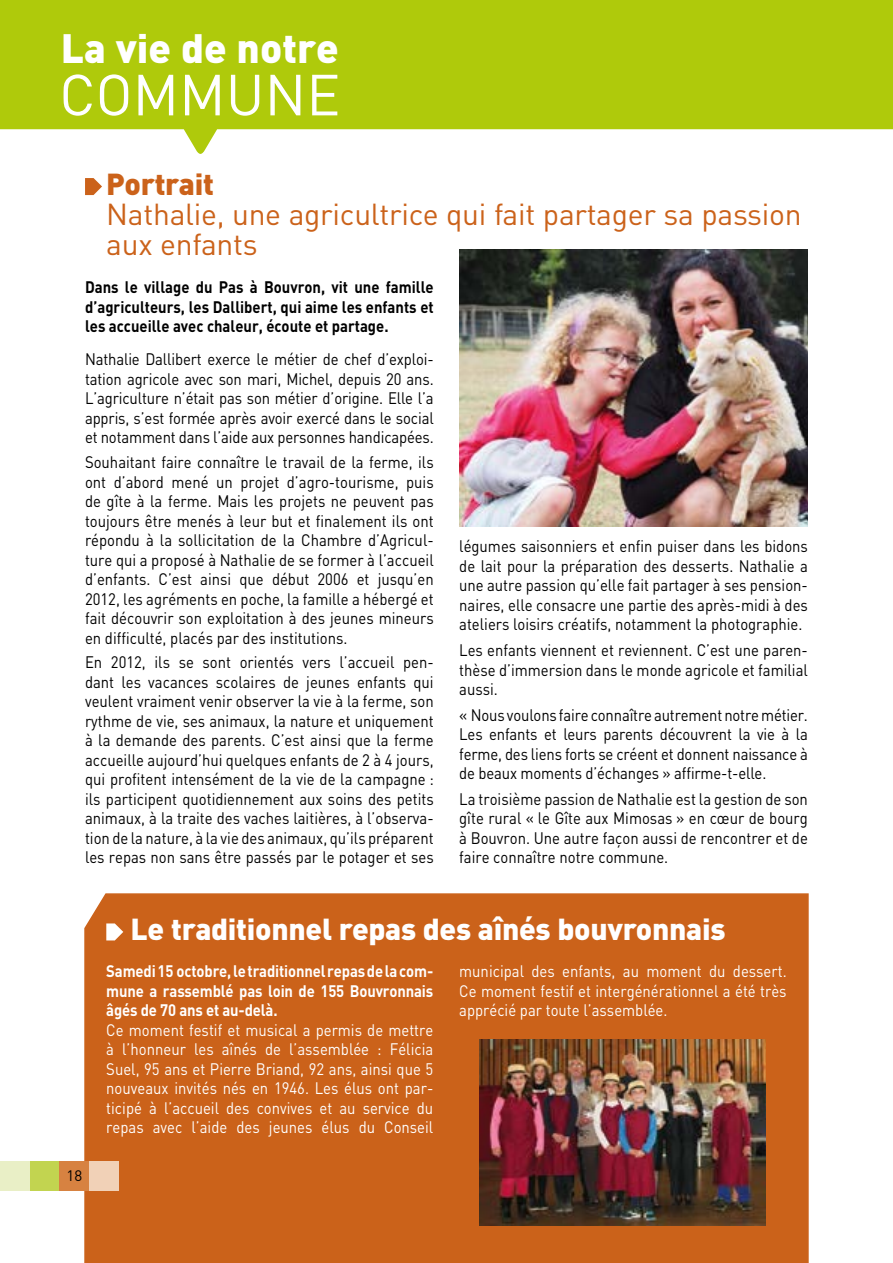
<style>
.page{position:relative;width:893px;height:1263px;background:#fff}
.page>*{position:absolute;margin:0;border:0;box-sizing:border-box;transform-origin:0 0}
.t1{font:57px "DIN";color:#fff}
.t2{font:900 40.5px "DIN";color:#fff}
.t3{font:30px/30px "DIN";letter-spacing:-.01em;color:#cb621a}
.t4{font:900 30px "DIN";letter-spacing:-.01em;color:#fff}
.t5{font:900 30px "DIN";letter-spacing:-.01em;color:#cb621a}
.t6{font:16.5px/19.5px "DIN";color:#000;text-align:justify;scale:.9 1}
.t7{font:16.5px/19.5px "DIN";color:#fff;text-align:justify;scale:.9 1}
.t8{font:700 16.5px/19.5px "DIN";color:#000;text-align:justify;scale:.9 1}
.t9{font:700 16.5px/19.5px "DIN";letter-spacing:-.01em;color:#fff;text-align:justify;scale:.9 1}
.t10{font:15px "DIN";color:#000}
</style>
<div class="page">
<div style="left:84px;top:893px;width:725px;height:370px;background:#cb621a"></div>
<svg style="left:85px;top:178px;width:17px;height:17px"></svg>
<div style="left:30px;top:1161px;width:30px;height:30px;background:#c2d450"></div>
<div style="left:60px;top:1161px;width:29px;height:30px;background:#d78241"></div>
<div style="left:89px;top:1161px;width:30px;height:30px;background:#f1d1b7"></div>
<div style="left:0;top:1161px;width:30px;height:30px;background:#e9efc6"></div>
<svg style="left:0;top:0;width:893px;height:154px;fill:#afca0b"></svg>
<img style="left:459px;top:250px;width:349px;height:276px">
<svg style="left:106px;top:923px;width:17px;height:17px"></svg>
<img style="left:480px;top:1040px;width:286px;height:186px">
<h2 class="t2" style="left:61px;top:21px;width:280px">La vie de notre</h2>
<h1 class="t1" style="left:59px;top:59px;width:283px">COMMUNE</h1>
<h3 class="t5" style="left:106px;top:164px;width:109px">Portrait</h3>
<h3 class="t3" style="left:106px;top:199px;width:697px">Nathalie, une agricultrice qui fait partager sa passion aux enfants</h3>
<p class="t8" style="left:85px;top:277px;width:389px">Dans le village du Pas à Bouvron, vit une famille d’agriculteurs, les Dallibert, qui aime les enfants et les accueille avec chaleur, écoute et partage.</p>
<p class="t6" style="left:85px;top:349px;width:389px">Nathalie Dallibert exerce le métier de chef d’exploi&shy;tation agricole avec son mari, Michel, depuis 20 ans.<br>L’agriculture n’était pas son métier d’origine. Elle l’a appris, s’est formée après avoir exercé dans le social et notamment dans l’aide aux personnes handicapées.</p>
<p class="t6" style="left:85px;top:452px;width:389px">Souhaitant faire connaître le travail de la ferme, ils ont d’abord mené un projet d’agro-tourisme, puis de gîte à la ferme. Mais les projets ne peuvent pas toujours être menés à leur but et finalement ils ont répondu à la sollicitation de la Chambre d’Agricul&shy;ture qui a proposé à Nathalie de se former à l’accueil d’enfants. C’est ainsi que début 2006 et jusqu’en 2012, les agréments en poche, la famille a hébergé et fait découvrir son exploitation à des jeunes mineurs en difficulté, placés par des institutions.</p>
<p class="t6" style="left:85px;top:652px;width:389px">En 2012, ils se sont orientés vers l’accueil pen&shy;dant les vacances scolaires de jeunes enfants qui veulent vraiment venir observer la vie à la ferme, son rythme de vie, ses animaux, la nature et uniquement à la demande des parents. C’est ainsi que la ferme accueille aujourd’hui quelques enfants de 2 à 4 jours, qui profitent intensément de la vie de la campagne : ils participent quotidiennement aux soins des petits animaux, à la traite des vaches laitières, à l’observa&shy;tion de la nature, à la vie des animaux, qu’ils préparent les repas non sans être passés par le potager et ses</p>
<p class="t6" style="left:459px;top:536px;width:389px">légumes saisonniers et enfin puiser dans les bidons de lait pour la préparation des desserts. Nathalie a une autre passion qu’elle fait partager à ses pension&shy;naires, elle consacre une partie des après-midi à des ateliers loisirs créatifs, notamment la photographie.</p>
<p class="t6" style="left:459px;top:640px;width:389px">Les enfants viennent et reviennent. C’est une paren&shy;thèse d’immersion dans le monde agricole et familial aussi.</p>
<p class="t6" style="left:459px;top:705px;width:389px">« Nous voulons faire connaître autrement notre métier.<br>Les enfants et leurs parents découvrent la vie à la ferme, des liens forts se créent et donnent naissance à de beaux moments d’échanges » affirme-t-elle.</p>
<p class="t6" style="left:459px;top:789px;width:389px">La troisième passion de Nathalie est la gestion de son gîte rural « le Gîte aux Mimosas » en cœur de bourg à Bouvron. Une autre façon aussi de rencontrer et de faire connaître notre commune.</p>
<p class="t10" style="left:67px;top:1166px;width:17px">18</p>
<h3 class="t4" style="left:131px;top:909px;width:596px">Le traditionnel repas des aînés bouvronnais</h3>
<p class="t9" style="left:106px;top:960px;width:365px">Samedi 15 octobre, le traditionnel repas de la com&shy;mune a rassemblé pas loin de 155 Bouvronnais âgés de 70 ans et au-delà.</p>
<p class="t7" style="left:106px;top:1019px;width:365px">Ce moment festif et musical a permis de mettre à l’honneur les aînés de l’assemblée : Félicia Suel, 95 ans et Pierre Briand, 92 ans, ainsi que 5 nouveaux invités nés en 1946. Les élus ont par&shy;ticipé à l’accueil des convives et au service du repas avec l’aide des jeunes élus du Conseil</p>
<p class="t7" style="left:459px;top:961px;width:365px">municipal des enfants, au moment du dessert.<br>Ce moment festif et intergénérationnel a été très apprécié par toute l’assemblée.</p>
</div>
